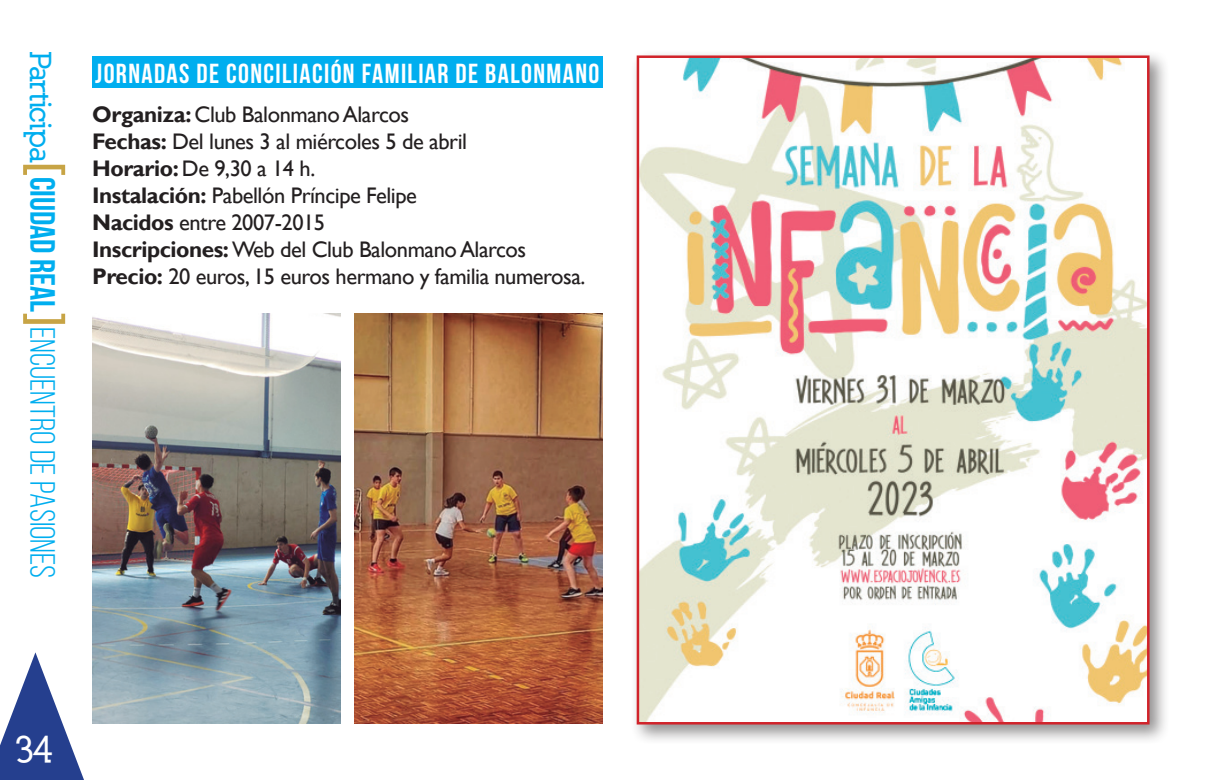
<style>
.page{position:relative;width:1205px;height:780px;background:#fff}
.page>*{position:absolute;margin:0;border:0;box-sizing:border-box;transform-origin:0 0}
.t1{font:800 37.5px "Nilland";color:#fff}
.t2{font:35px "Bebas Neue";color:#00aeef}
.t3{font:700 27.5px "Bebas Neue";letter-spacing:.05em;color:#fff}
.t4{font:22.5px "Gill Sans";letter-spacing:-.02em;color:#231f20}
.s1{font-family:"Nilland";font-weight:800;font-size:30px}
.s2{font-size:60px;color:#c7a445}
.s3{font-weight:700}
</style>
<div class="page">
<svg style="left:0;top:652px;width:84px;height:128px"></svg>
<div style="left:92px;top:57px;width:510px;height:31px;background:#00aeef"></div>
<img style="left:92px;top:313px;width:248px;height:410px">
<img style="left:354px;top:313px;width:248px;height:410px">
<div style="left:630px;top:49px;width:540px;height:695px;background:#231f20;opacity:.5"></div>
<img style="left:640px;top:58px;width:506px;height:663px">
<div style="left:637px;top:55px;width:512px;height:669px;border:2px solid #d1232a"></div>
<h2 class="t2" style="left:61px;top:52px;width:527px;rotate:90deg"><span class="s1">Participa</span><span class="s2">[</span><span class="s3">Ciudad real</span><span class="s2">]</span>encuentro de pasiones</h2>
<p class="t3" style="left:95px;top:58px;width:505px">JORNADAS DE CONCILIACIÓN FAMILIAR DE BALONMANO</p>
<p class="t4" style="left:92px;top:101px;width:318px"><span class="s3">Organiza:</span> Club Balonmano Alarcos</p>
<p class="t4" style="left:92px;top:128px;width:376px"><span class="s3">Fechas:</span> Del lunes 3 al miércoles 5 de abril</p>
<p class="t4" style="left:92px;top:155px;width:225px"><span class="s3">Horario:</span> De 9,30 a 14 h.</p>
<p class="t4" style="left:92px;top:182px;width:326px"><span class="s3">Instalación:</span> Pabellón Príncipe Felipe</p>
<p class="t4" style="left:92px;top:209px;width:235px"><span class="s3">Nacidos</span> entre 2007-2015</p>
<p class="t4" style="left:92px;top:236px;width:435px"><span class="s3">Inscripciones:</span> Web del Club Balonmano Alarcos</p>
<p class="t4" style="left:92px;top:263px;width:495px"><span class="s3">Precio:</span> 20 euros, 15 euros hermano y familia numerosa.</p>
<h1 class="t1" style="left:14px;top:727px;width:40px">34</h1>
</div>
